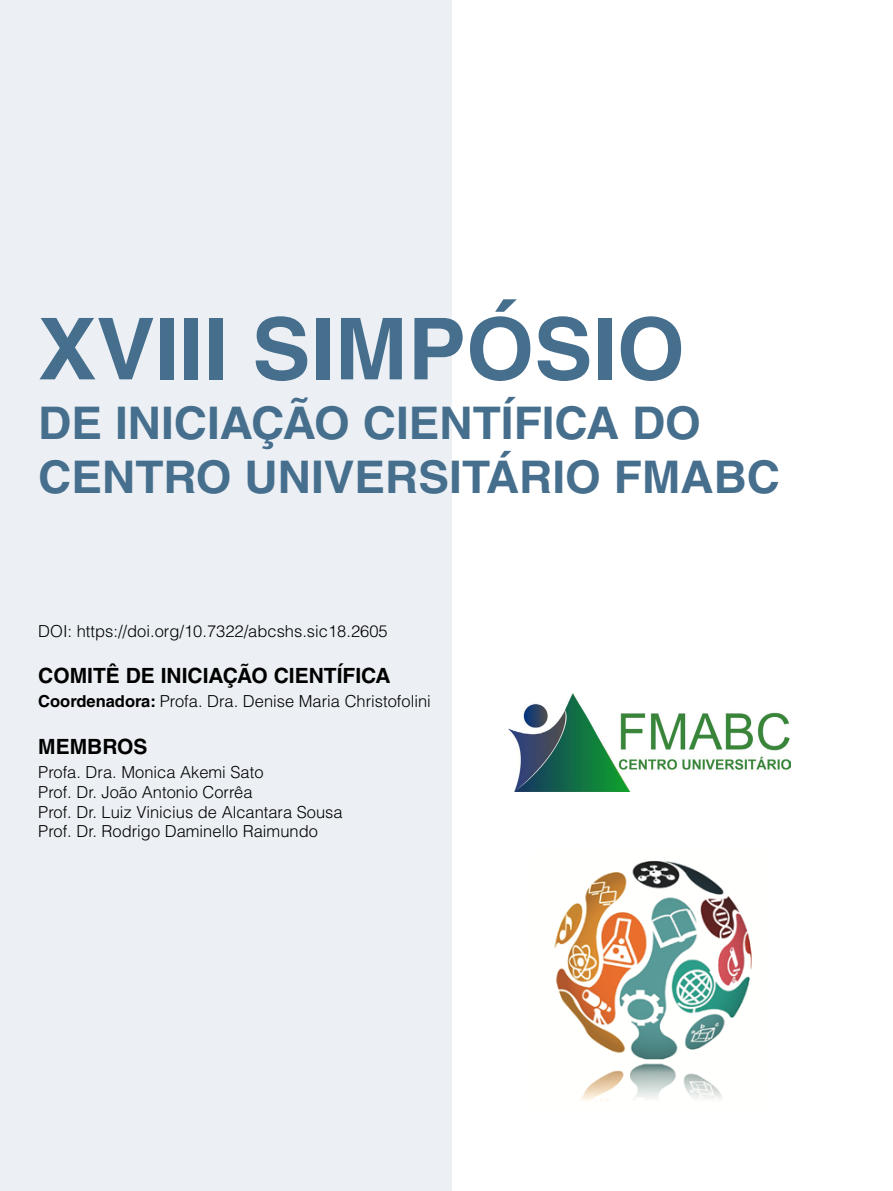
<style>
.page{position:relative;width:893px;height:1191px;background:#fff}
.page>*{position:absolute;margin:0;border:0;box-sizing:border-box;transform-origin:0 0}
.t1{font:700 85.5px "Helvetica LT Std";color:#466e8d}
.t2{font:700 45px/54px "Helvetica LT Std";color:#466e8d}
.t3{font:700 21px "Helvetica LT Std";color:#000}
.t4{font:300 16.5px/19.8px "Helvetica LT Std";color:#000}
.s1{font-weight:700}
</style>
<div class="page">
<div style="left:0;top:0;width:451px;height:1191px;background:#ecf0f4"></div>
<img style="left:508px;top:693px;width:283px;height:98px">
<img style="left:554px;top:861px;width:198px;height:240px">
<h1 class="t1" style="left:38px;top:297px;width:648px">XVIII SIMPÓSIO</h1>
<h2 class="t2" style="left:38px;top:396px;width:743px">DE INICIAÇÃO CIENTÍFICA DO<br>CENTRO UNIVERSITÁRIO FMABC</h2>
<p class="t4" style="left:38px;top:621px;width:351px">DOI: https://doi.org/10.7322/abcshs.sic18.2605</p>
<p class="t3" style="left:38px;top:663px;width:354px">COMITÊ DE INICIAÇÃO CIENTÍFICA</p>
<p class="t4" style="left:38px;top:691px;width:394px"><span class="s1">Coordenadora:</span> Profa. Dra. Denise Maria Christofolini</p>
<p class="t3" style="left:38px;top:733px;width:111px">MEMBROS</p>
<p class="t4" style="left:38px;top:762px;width:306px">Profa. Dra. Monica Akemi Sato<br>Prof. Dr. João Antonio Corrêa<br>Prof. Dr. Luiz Vinicius de Alcantara Sousa Prof. Dr. Rodrigo Daminello Raimundo</p>
</div>
